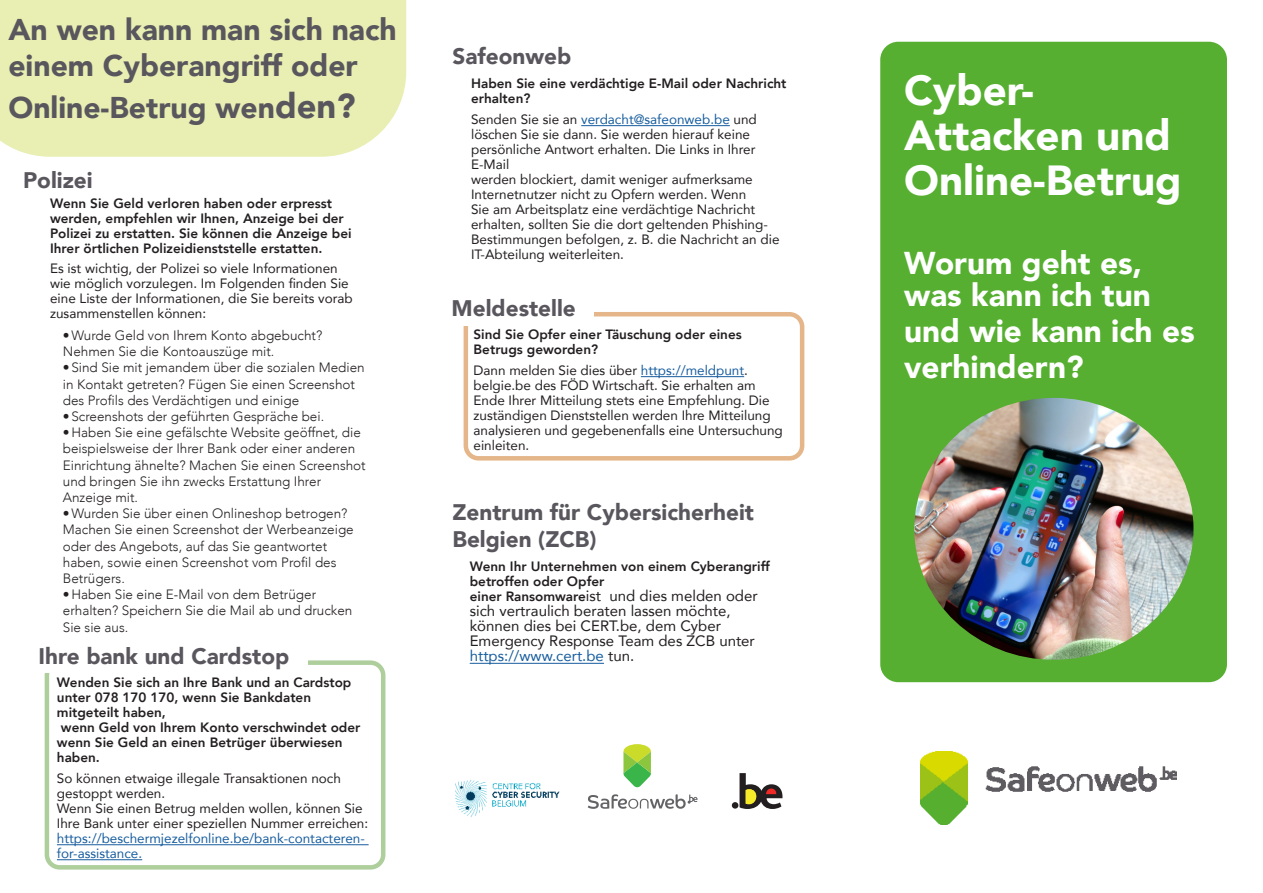
<style>
.page{position:relative;width:1263px;height:893px;background:#fff}
.page>*{position:absolute;margin:0;border:0;box-sizing:border-box;transform-origin:0 0}
.Titre_SOW_1{font:900 42px/45px "Avenir";color:#fff}
.Titre_SOW_1-2{font:900 31.5px/31.5px "Avenir";color:#fff}
.Titre_SOW_1-3{font:900 30px/36px "Avenir";color:#59575d}
.Titre_SOW_1-4{font:900 22.5px/27px "Avenir";color:#59575d}
.Sow_texte_gras{font:15px/15px "Avenir";color:#231f20}
.Paragraphe_SOW_1{font:13.5px/15px "Avenir";color:#231f20}
.t1{font:300 13.5px/16.2px "Avenir";color:#231f20}
.Sow_texte_gras-2{font:800 13.5px/15px "Avenir";color:#231f20}
.s1{font-size:34.5px}
.s2{color:#175d9e}
.s3{font-weight:800;font-size:13.5px}
</style>
<div class="page">
<div style="left:0;top:0;width:406px;height:157px;background:#e9efb2"></div>
<div style="left:45px;top:660px;width:340px;height:210px;border:4px solid #aecf9c;border-radius:13px"></div>
<hr style="left:57px;top:844px;width:312px;height:1px;background:#175d9e">
<hr style="left:57px;top:859px;width:85px;height:1px;background:#175d9e">
<div style="left:25px;top:642px;width:283px;height:31px;background:#fff"></div>
<hr style="left:581px;top:125px;width:149px;height:1px;background:#175d9e">
<div style="left:464px;top:312px;width:340px;height:149px;border:4px solid #e5b689;border-radius:13px"></div>
<hr style="left:641px;top:376px;width:103px;height:1px;background:#175d9e">
<div style="left:450px;top:291px;width:144px;height:34px;background:#fff"></div>
<hr style="left:470px;top:663px;width:134px;height:1px;background:#175d9e">
<img style="left:455px;top:780px;width:105px;height:37px">
<div style="left:732px;top:802px;width:6px;height:7px;background:#231f20;border-radius:50%"></div>
<svg style="left:739px;top:773px;width:43px;height:36px"></svg>
<svg style="left:623px;top:744px;width:28px;height:43px"></svg>
<svg style="left:588px;top:794px;width:109px;height:15px"></svg>
<div style="left:880px;top:42px;width:347px;height:640px;background:#56af30;border-radius:18px"></div>
<img style="left:914px;top:398px;width:279px;height:262px">
<img style="left:920px;top:751px;width:256px;height:73px">
<p class="Titre_SOW_1-3" style="left:8px;top:11px;width:390px">An wen kann man sich nach einem Cyberangriff oder</p>
<p class="Titre_SOW_1-3" style="left:8px;top:88px;width:349px">Online-Betrug wen<span class="s1">den?</span></p>
<p class="Titre_SOW_1-4" style="left:23px;top:166px;width:71px">Polizei</p>
<p class="Sow_texte_gras-2" style="left:50px;top:195px;width:303px">Wenn Sie Geld verloren haben oder erpresst werden, empfehlen wir Ihnen, Anzeige bei der Polizei zu erstatten. Sie können die Anzeige bei Ihrer örtlichen Polizeidienststelle erstatten.</p>
<p class="Paragraphe_SOW_1" style="left:50px;top:260px;width:304px">Es ist wichtig, der Polizei so viele Informationen wie möglich vorzulegen. Im Folgenden finden Sie eine Liste der Informationen, die Sie bereits vorab zusammenstellen können:</p>
<p class="t1" style="left:63px;top:327px;width:261px">•Wurde Geld von Ihrem Konto abgebucht?<br>Nehmen Sie die Kontoauszüge mit.</p>
<p class="t1" style="left:63px;top:360px;width:303px">•Sind Sie mit jemandem über die sozialen Medien in Kontakt getreten? Fügen Sie einen Screenshot des Profils des Verdächtigen und einige</p>
<p class="t1" style="left:63px;top:408px;width:263px">•Screenshots der geführten Gespräche bei.</p>
<p class="t1" style="left:63px;top:424px;width:304px">•Haben Sie eine gefälschte Website geöffnet, die beispielsweise der Ihrer Bank oder einer anderen Einrichtung ähnelte? Machen Sie einen Screenshot und bringen Sie ihn zwecks Erstattung Ihrer Anzeige mit.</p>
<p class="t1" style="left:63px;top:505px;width:292px">•Wurden Sie über einen Onlineshop betrogen?<br>Machen Sie einen Screenshot der Werbeanzeige oder des Angebots, auf das Sie geantwortet haben, sowie einen Screenshot vom Profil des Betrügers.</p>
<p class="t1" style="left:63px;top:586px;width:291px">•Haben Sie eine E-Mail von dem Betrüger erhalten? Speichern Sie die Mail ab und drucken<br>Sie sie aus.</p>
<p class="Titre_SOW_1-4" style="left:38px;top:642px;width:252px">Ihre bank und Cardstop</p>
<p class="Sow_texte_gras-2" style="left:57px;top:674px;width:296px">Wenden Sie sich an Ihre Bank und an Cardstop unter 078 170 170, wenn Sie Bankdaten mitgeteilt haben,</p>
<p class="Sow_texte_gras-2" style="left:57px;top:719px;width:305px">wenn Geld von Ihrem Konto verschwindet oder wenn Sie Geld an einen Betrüger überwiesen haben.</p>
<p class="Paragraphe_SOW_1" style="left:57px;top:770px;width:285px">So können etwaige illegale Transaktionen noch gestoppt werden.</p>
<p class="Paragraphe_SOW_1" style="left:57px;top:800px;width:313px">Wenn Sie einen Betrug melden wollen, können Sie Ihre Bank unter einer speziellen Nummer erreichen: <span class="s2">https://beschermjezelfonline.be/bank-contacteren&shy;for-assistance.</span></p>
<p class="Titre_SOW_1-4" style="left:452px;top:42px;width:120px">Safeonweb</p>
<p class="Sow_texte_gras-2" style="left:471px;top:75px;width:317px">Haben Sie eine verdächtige E-Mail oder Nachricht erhalten?</p>
<p class="Paragraphe_SOW_1" style="left:471px;top:111px;width:287px">Senden Sie sie an <span class="s2">verdacht@safeonweb.be</span> und löschen Sie sie dann. Sie werden hierauf keine persönliche Antwort erhalten. Die Links in Ihrer E-Mail</p>
<p class="Paragraphe_SOW_1" style="left:471px;top:171px;width:310px">werden blockiert, damit weniger aufmerksame Internetnutzer nicht zu Opfern werden. Wenn<br>Sie am Arbeitsplatz eine verdächtige Nachricht erhalten, sollten Sie die dort geltenden Phishing-Bestimmungen befolgen, z. B. die Nachricht an die IT-Abteilung weiterleiten.</p>
<p class="Titre_SOW_1-4" style="left:452px;top:294px;width:126px">Meldestelle</p>
<p class="Sow_texte_gras-2" style="left:474px;top:326px;width:270px">Sind Sie Opfer einer Täuschung oder eines<br>Betrugs geworden?</p>
<p class="Paragraphe_SOW_1" style="left:474px;top:362px;width:311px">Dann melden Sie dies über <span class="s2">https://meldpunt</span>. belgie.be des FÖD Wirtschaft. Sie erhalten am Ende Ihrer Mitteilung stets eine Empfehlung. Die zuständigen Dienststellen werden Ihre Mitteilung analysieren und gegebenenfalls eine Untersuchung einleiten.</p>
<p class="Titre_SOW_1-4" style="left:452px;top:499px;width:303px">Zentrum für Cybersicherheit<br>Belgien (ZCB)</p>
<p class="Sow_texte_gras-2" style="left:470px;top:558px;width:302px">Wenn Ihr Unternehmen von einem Cyberangriff betroffen oder Opfer</p>
<p class="Sow_texte_gras" style="left:470px;top:588px;width:289px"><span class="s3">einer Ransomware</span>ist und dies melden oder sich vertraulich beraten lassen möchte, können dies bei CERT.be, dem Cyber Emergency Response Team des ZCB unter <span class="s2">https://www.cert.be</span> tun.</p>
<p class="Titre_SOW_1" style="left:904px;top:67px;width:279px">Cyber-<br>Attacken und<br>Online-Betrug</p>
<p class="Titre_SOW_1-2" style="left:904px;top:247px;width:248px">Worum geht es, was kann ich tun</p>
<p class="Titre_SOW_1-2" style="left:904px;top:312px;width:292px;line-height:36px">und wie kann ich es verhindern?</p>
</div>
